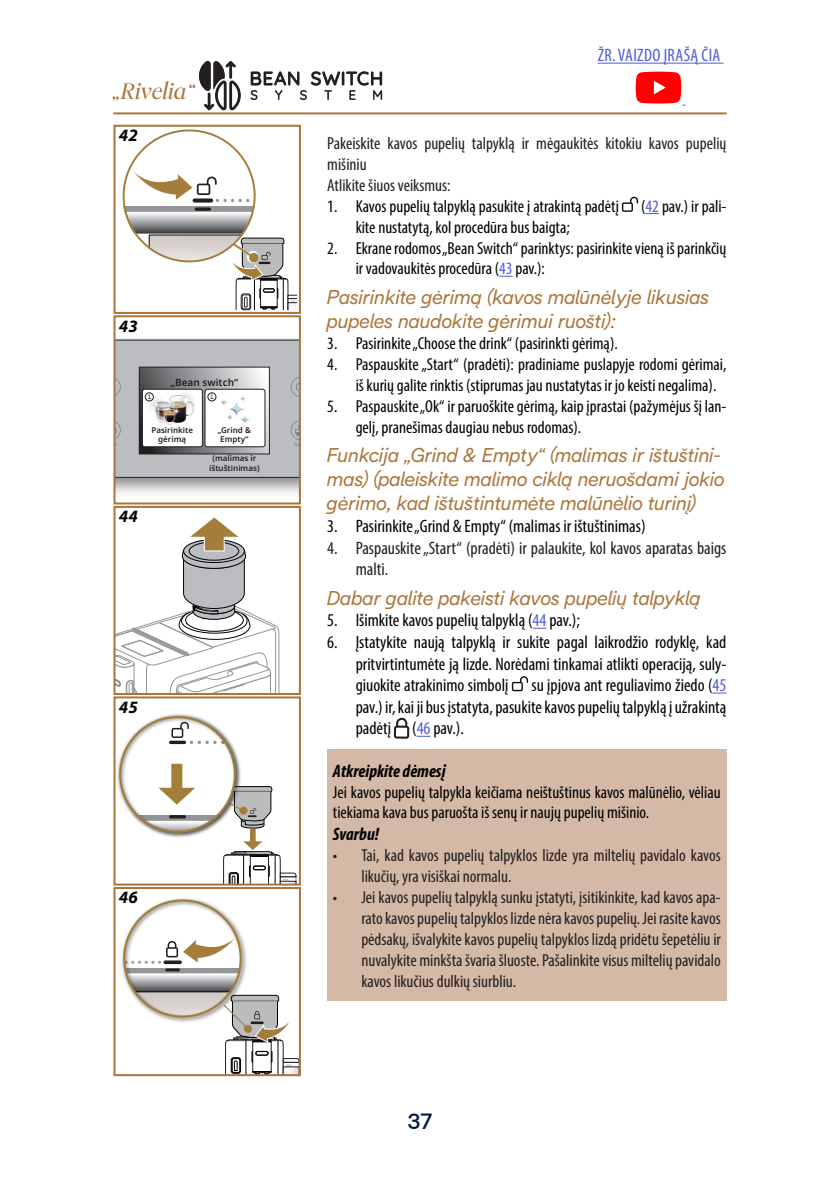
<style>
.page{position:relative;width:840px;height:1191px;background:#fff}
.page>*{position:absolute;margin:0;border:0;box-sizing:border-box;transform-origin:0 0}
.t1{font:italic 24px "De Longhi Serif";color:#aa743a}
.t2{font:500 22px "De Longhi Sans";color:#02183e}
.sottoparagrafo{font:italic 20px/24px "De Longhi Sans";color:#aa743a}
.elenco_numerato_da3{font:condensed 18px/21.6px "Myriad Pro";color:#000;text-align:justify}
.elenco_numerato_da3-2{font:condensed 18px/21.6px "Myriad Pro";color:#231f20}
.pericoli{font:italic 700 condensed 18px "Myriad Pro";color:#000}
.testo{font:condensed 18px "Myriad Pro";letter-spacing:.02em;color:#4f5cd6}
.testo-2{font:condensed 17.4px/20.8px "Myriad Pro";color:#000}
.testo-3{font:condensed 17.4px/21px "Myriad Pro";color:#231f20}
.numero_figura{font:italic 700 17.4px "Myriad Pro";color:#000}
.testo-4{font:600 10px "Noto Sans";color:#231f20}
.testo-5{font:600 8px/9.6px "Noto Sans";color:#231f20;text-align:center}
.s1{color:#4f5cd6}
</style>
<div class="page">
<hr style="left:113px;top:112px;width:613px;height:2px;background:#aa743a">
<svg style="left:645px;top:213px;width:13px;height:1px"></svg>
<svg style="left:499px;top:276px;width:13px;height:1px"></svg>
<svg style="left:532px;top:628px;width:14px;height:1px"></svg>
<svg style="left:712px;top:692px;width:14px;height:1px"></svg>
<svg style="left:416px;top:736px;width:14px;height:1px"></svg>
<svg style="left:621px;top:197px;width:16px;height:15px"></svg>
<svg style="left:511px;top:676px;width:16px;height:15px"></svg>
<svg style="left:393px;top:718px;width:16px;height:20px"></svg>
<div style="left:327px;top:749px;width:399px;height:252px;background:#d4b9a6"></div>
<svg style="left:199px;top:61px;width:42px;height:49px"></svg>
<svg style="left:250px;top:71px;width:132px;height:29px"></svg>
<div style="left:122px;top:206px;width:132px;height:6px;background:#939598"></div>
<svg style="left:194px;top:207px;width:17px;height:4px"></svg>
<svg style="left:122px;top:150px;width:132px;height:53px"></svg>
<div style="left:241px;top:294px;width:10px;height:16px;border:1px solid #231f20;border-radius:2px"></div>
<svg style="left:124px;top:212px;width:172px;height:97px"></svg>
<div style="left:113px;top:125px;width:188px;height:189px;border:2px solid #aa743a"></div>
<svg style="left:116px;top:339px;width:182px;height:139px"></svg>
<div style="left:113px;top:315px;width:188px;height:189px;border:2px solid #aa743a"></div>
<svg style="left:116px;top:517px;width:164px;height:175px"></svg>
<div style="left:113px;top:506px;width:188px;height:189px;border:2px solid #aa743a"></div>
<img style="left:117px;top:714px;width:124px;height:124px">
<div style="left:119px;top:716px;width:117px;height:116px;border:2px solid #a37e3a;border-radius:50%"></div>
<svg style="left:223px;top:785px;width:73px;height:97px"></svg>
<div style="left:113px;top:696px;width:188px;height:189px;border:2px solid #aa743a"></div>
<img style="left:121px;top:898px;width:126px;height:85px">
<svg style="left:126px;top:973px;width:172px;height:100px"></svg>
<div style="left:113px;top:887px;width:188px;height:189px;border:2px solid #aa743a"></div>
<hr style="left:597px;top:63px;width:126px;height:1px;background:#4f5cd6">
<svg style="left:635px;top:72px;width:50px;height:34px"></svg>
<h1 class="t1" style="left:113px;top:77px;width:82px">„Rivelia“</h1>
<p class="numero_figura" style="left:119px;top:124px;width:20px">42</p>
<p class="numero_figura" style="left:119px;top:314px;width:20px">43</p>
<p class="testo-4" style="left:170px;top:376px;width:69px">„Bean switch“</p>
<p class="testo-5" style="left:151px;top:425px;width:43px">Pasirinkite gėrimą</p>
<p class="testo-5" style="left:217px;top:425px;width:35px">„Grind &amp;<br>Empty“</p>
<p class="testo-5" style="left:209px;top:454px;width:52px">(malimas ir ištuštinimas)</p>
<p class="numero_figura" style="left:119px;top:505px;width:20px">44</p>
<p class="numero_figura" style="left:119px;top:695px;width:20px">45</p>
<p class="numero_figura" style="left:119px;top:886px;width:20px">46</p>
<p class="testo" style="left:597px;top:44px;width:124px">ŽR. VAIZDO ĮRAŠĄ ČIA</p>
<p class="testo-3" style="left:327px;top:133px;width:400px">Pakeiskite kavos pupelių talpyklą ir mėgaukitės kitokiu kavos pupelių mišiniu</p>
<p class="testo-3" style="left:327px;top:174px;width:125px">Atlikite šiuos veiksmus:</p>
<p class="testo-2" style="left:327px;top:195px;width:293px">1. Kavos pupelių talpyklą pasukite į atrakintą padėtį</p>
<p class="testo-2" style="left:640px;top:195px;width:87px">(<span class="s1">42</span> pav.) ir pali-</p>
<p class="testo-2" style="left:355px;top:216px;width:215px">kite nustatytą, kol procedūra bus baigta;</p>
<p class="testo-2" style="left:355px;top:237px;width:372px;text-indent:-28px">2. Ekrane rodomos „Bean Switch“ parinktys: pasirinkite vieną iš parinkčių ir vadovaukitės procedūra (<span class="s1">43</span> pav.):</p>
<p class="sottoparagrafo" style="left:327px;top:286px;width:383px">Pasirinkite gėrimą (kavos malūnėlyje likusias pupeles naudokite gėrimui ruošti):</p>
<p class="testo-2" style="left:327px;top:333px;width:292px">3. Pasirinkite „Choose the drink“ (pasirinkti gėrimą).</p>
<p class="testo-2" style="left:355px;top:353px;width:372px;text-indent:-28px">4. Paspauskite „Start“ (pradėti): pradiniame puslapyje rodomi gėrimai, iš kurių galite rinktis (stiprumas jau nustatytas ir jo keisti negalima).</p>
<p class="testo-2" style="left:355px;top:395px;width:372px;text-indent:-28px">5. Paspauskite „Ok“ ir paruoškite gėrimą, kaip įprastai (pažymėjus šį lan&shy;gelį, pranešimas daugiau nebus rodomas).</p>
<p class="sottoparagrafo" style="left:327px;top:444px;width:399px">Funkcija „Grind &amp; Empty“ (malimas ir ištuštini&shy;mas) (paleiskite malimo ciklą neruošdami jokio gėrimo, kad ištuštintumėte malūnėlio turinį)</p>
<p class="elenco_numerato_da3" style="left:327px;top:515px;width:320px">3. Pasirinkite „Grind &amp; Empty“ (malimas ir ištuštinimas)</p>
<p class="elenco_numerato_da3-2" style="left:355px;top:536px;width:372px;text-indent:-28px">4. Paspauskite „Start“ (pradėti) ir palaukite, kol kavos aparatas baigs malti.</p>
<p class="sottoparagrafo" style="left:327px;top:586px;width:375px">Dabar galite pakeisti kavos pupelių talpyklą</p>
<p class="elenco_numerato_da3" style="left:327px;top:609px;width:254px">5. Išimkite kavos pupelių talpyklą (<span class="s1">44</span> pav.);</p>
<p class="elenco_numerato_da3" style="left:355px;top:631px;width:372px;text-indent:-28px">6. Įstatykite naują talpyklą ir sukite pagal laikrodžio rodyklę, kad pritvirtintumėte ją lizde. Norėdami tinkamai atlikti operaciją, suly&shy;giuokite atrakinimo simbolį</p>
<p class="elenco_numerato_da3" style="left:355px;top:674px;width:372px;text-indent:176px">su įpjova ant reguliavimo žiedo (<span class="s1">45 </span>pav.) ir, kai ji bus įstatyta, pasukite kavos pupelių talpyklą į užrakintą padėtį (<span class="s1">46</span> pav.).</p>
<p class="pericoli" style="left:333px;top:759px;width:114px">Atkreipkite dėmesį</p>
<p class="testo-2" style="left:333px;top:781px;width:389px">Jei kavos pupelių talpykla keičiama neištuštinus kavos malūnėlio, vėliau tiekiama kava bus paruošta iš senų ir naujų pupelių mišinio.</p>
<p class="pericoli" style="left:333px;top:823px;width:48px">Svarbu!</p>
<p class="testo-3" style="left:361px;top:844px;width:361px;text-indent:-28px">• Tai, kad kavos pupelių talpyklos lizde yra miltelių pavidalo kavos likučių, yra visiškai normalu.</p>
<p class="testo-3" style="left:361px;top:886px;width:361px;text-align:justify;text-indent:-28px">• Jei kavos pupelių talpyklą sunku įstatyti, įsitikinkite, kad kavos apa&shy;rato kavos pupelių talpyklos lizde nėra kavos pupelių. Jei rasite kavos pėdsakų, išvalykite kavos pupelių talpyklos lizdą pridėtu šepetėliu ir nuvalykite minkšta švaria šluoste. Pašalinkite visus miltelių pavidalo kavos likučius dulkių siurbliu.</p>
<p class="t2" style="left:407px;top:1108px;width:26px">37</p>
</div>
